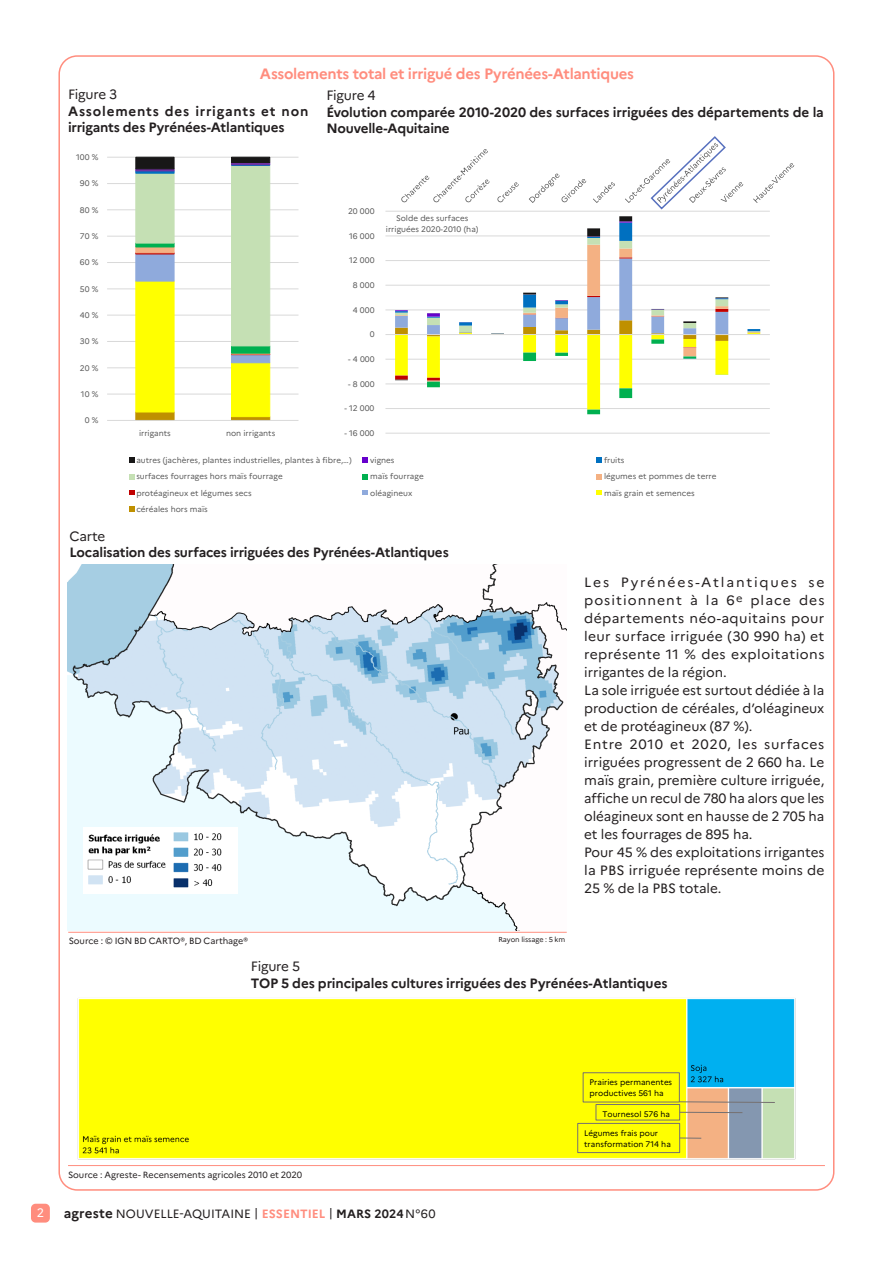
<style>
.page{position:relative;width:893px;height:1263px;background:#fff}
.page>*{position:absolute;margin:0;border:0;box-sizing:border-box;transform-origin:0 0}
.Num_Figure_9{font:700 15px "Marianne";letter-spacing:-.02em;color:#ff8d7e}
.Num_Figure_9-2{font:13.5px/18px "Marianne";color:#231f20;text-align:justify}
.Titre_Figure_9{font:700 13.5px/16.5px "Marianne";letter-spacing:-.01em;color:#231f20}
.t1{font:12.15px "Marianne";color:#fff}
.t2{font:12px "Marianne";color:#231f20}
.Source{font:9px "Marianne";letter-spacing:-.005em;color:#231f20}
.t3{font:8.1px/11.2px "Marianne";color:#595959;text-align:center}
.t4{font:8.1px/11.2px "Marianne";color:#000}
.Source-2{font:7.2px "Marianne";letter-spacing:-.005em;color:#231f20}
.s1{font-weight:700;font-size:13.5px}
.s2{font-weight:700;color:#ff8d7e}
.s3{font-weight:700}
</style>
<div class="page">
<div style="left:31px;top:1204px;width:19px;height:18px;background:#ff8d7e;border-radius:5px"></div>
<hr style="left:107px;top:394px;width:191px;height:1px;background:#d9d9d9">
<hr style="left:107px;top:367px;width:191px;height:1px;background:#d9d9d9">
<hr style="left:107px;top:341px;width:191px;height:1px;background:#d9d9d9">
<hr style="left:107px;top:315px;width:191px;height:1px;background:#d9d9d9">
<hr style="left:107px;top:289px;width:191px;height:1px;background:#d9d9d9">
<hr style="left:107px;top:262px;width:191px;height:1px;background:#d9d9d9">
<hr style="left:107px;top:236px;width:191px;height:1px;background:#d9d9d9">
<hr style="left:107px;top:209px;width:191px;height:1px;background:#d9d9d9">
<hr style="left:107px;top:183px;width:191px;height:1px;background:#d9d9d9">
<hr style="left:107px;top:157px;width:191px;height:1px;background:#d9d9d9">
<svg style="left:135px;top:157px;width:135px;height:263px"></svg>
<hr style="left:107px;top:420px;width:191px;height:1px;background:#d9d9d9">
<img style="left:77px;top:998px;width:719px;height:162px">
<div style="left:577px;top:1123px;width:103px;height:30px;border:1px solid #767171"></div>
<div style="left:583px;top:1072px;width:97px;height:30px;border:1px solid #767171"></div>
<svg style="left:679px;top:1101px;width:96px;height:2px"></svg>
<div style="left:596px;top:1104px;width:84px;height:16px;background:#ff0"></div>
<div style="left:596px;top:1104px;width:84px;height:16px;border:1px solid #767171"></div>
<hr style="left:680px;top:1112px;width:62px;height:1px;background:#767171">
<svg style="left:680px;top:1138px;width:21px;height:1px"></svg>
<hr style="left:68px;top:1165px;width:757px;height:1px;background:#ff8d7e">
<hr style="left:385px;top:433px;width:385px;height:1px;background:#d9d9d9">
<hr style="left:385px;top:408px;width:385px;height:1px;background:#d9d9d9">
<hr style="left:385px;top:384px;width:385px;height:1px;background:#d9d9d9">
<hr style="left:385px;top:359px;width:385px;height:1px;background:#d9d9d9">
<hr style="left:385px;top:310px;width:385px;height:1px;background:#d9d9d9">
<hr style="left:385px;top:285px;width:385px;height:1px;background:#d9d9d9">
<hr style="left:385px;top:260px;width:385px;height:1px;background:#d9d9d9">
<hr style="left:385px;top:236px;width:385px;height:1px;background:#d9d9d9">
<hr style="left:385px;top:211px;width:385px;height:1px;background:#d9d9d9">
<svg style="left:395px;top:380px;width:365px;height:34px"></svg>
<svg style="left:395px;top:216px;width:365px;height:164px"></svg>
<hr style="left:385px;top:334px;width:385px;height:1px;background:#d9d9d9">
<svg style="left:401px;top:149px;width:88px;height:53px"></svg>
<svg style="left:497px;top:182px;width:22px;height:20px"></svg>
<svg style="left:529px;top:174px;width:57px;height:29px"></svg>
<svg style="left:593px;top:182px;width:22px;height:21px"></svg>
<svg style="left:753px;top:163px;width:41px;height:40px"></svg>
<svg style="left:129px;top:458px;width:5px;height:5px"></svg>
<svg style="left:363px;top:458px;width:5px;height:5px"></svg>
<svg style="left:597px;top:458px;width:5px;height:5px"></svg>
<svg style="left:129px;top:474px;width:5px;height:5px"></svg>
<svg style="left:363px;top:474px;width:5px;height:5px"></svg>
<svg style="left:597px;top:474px;width:5px;height:5px"></svg>
<svg style="left:129px;top:490px;width:5px;height:5px"></svg>
<svg style="left:363px;top:490px;width:5px;height:5px"></svg>
<svg style="left:597px;top:490px;width:5px;height:5px"></svg>
<svg style="left:129px;top:506px;width:5px;height:5px"></svg>
<svg style="left:625px;top:136px;width:118px;height:75px"></svg>
<img style="left:68px;top:565px;width:499px;height:366px">
<hr style="left:68px;top:932px;width:499px;height:1px;background:#ff8d7e">
<img style="left:84px;top:828px;width:153px;height:66px">
<p class="Num_Figure_9" style="left:260px;top:62px;width:376px">Assolements total et irrigué des Pyrénées-Atlantiques</p>
<p class="Num_Figure_9-2" style="left:68px;top:85px;width:51px">Figure 3</p>
<p class="Titre_Figure_9" style="left:68px;top:102px;width:242px">Assolements des irrigants et non irrigants des Pyrénées-Atlantiques</p>
<p class="t3" style="left:76px;top:151px;width:24px">100 %</p>
<p class="t3" style="left:80px;top:177px;width:20px">90 %</p>
<p class="t3" style="left:80px;top:203px;width:20px">80 %</p>
<p class="t3" style="left:80px;top:230px;width:20px">70 %</p>
<p class="t3" style="left:80px;top:256px;width:20px">60 %</p>
<p class="t3" style="left:80px;top:282px;width:20px">50 %</p>
<p class="t3" style="left:80px;top:309px;width:20px">40 %</p>
<p class="t3" style="left:80px;top:335px;width:20px">30 %</p>
<p class="t3" style="left:80px;top:361px;width:20px">20 %</p>
<p class="t3" style="left:81px;top:388px;width:19px">10 %</p>
<p class="t3" style="left:85px;top:414px;width:15px">0 %</p>
<p class="t3" style="left:139px;top:427px;width:33px">irrigants</p>
<p class="t3" style="left:226px;top:427px;width:51px">non irrigants</p>
<p class="Num_Figure_9-2" style="left:326px;top:86px;width:51px">Figure 4</p>
<p class="Titre_Figure_9" style="left:326px;top:103px;width:499px">Évolution comparée 2010-2020 des surfaces irriguées des départements de la<br>Nouvelle-Aquitaine</p>
<p class="t3" style="left:348px;top:205px;width:28px">20 000</p>
<p class="t3" style="left:349px;top:230px;width:27px">16 000</p>
<p class="t3" style="left:349px;top:254px;width:27px">12 000</p>
<p class="t3" style="left:353px;top:279px;width:23px">8 000</p>
<p class="t3" style="left:353px;top:303px;width:23px">4 000</p>
<p class="t3" style="left:370px;top:328px;width:6px">0</p>
<p class="t3" style="left:348px;top:353px;width:28px">- 4 000</p>
<p class="t3" style="left:348px;top:377px;width:28px">- 8 000</p>
<p class="t3" style="left:344px;top:402px;width:32px">- 12 000</p>
<p class="t3" style="left:344px;top:427px;width:32px">- 16 000</p>
<p class="t3" style="left:386px;top:212px;width:94px">Solde des surfaces irriguées 2020-2010 (ha)</p>
<p class="t3" style="left:136px;top:454px;width:217px">autres (jachères, plantes industrielles, plantes à fibre,…)</p>
<p class="t3" style="left:370px;top:454px;width:26px">vignes</p>
<p class="t3" style="left:604px;top:454px;width:22px">fruits</p>
<p class="t3" style="left:136px;top:470px;width:148px">surfaces fourrages hors maïs fourrage</p>
<p class="t3" style="left:370px;top:470px;width:55px">maïs fourrage</p>
<p class="t3" style="left:604px;top:470px;width:114px">légumes et pommes de terre</p>
<p class="t3" style="left:136px;top:486px;width:117px">protéagineux et légumes secs</p>
<p class="t3" style="left:370px;top:486px;width:44px">oléagineux</p>
<p class="t3" style="left:604px;top:486px;width:92px">maïs grain et semences</p>
<p class="t3" style="left:136px;top:502px;width:73px">céréales hors maïs</p>
<p class="Num_Figure_9-2" style="left:69px;top:526px;width:37px">Carte</p>
<p class="Titre_Figure_9" style="left:69px;top:543px;width:381px">Localisation des surfaces irriguées des Pyrénées-Atlantiques</p>
<p class="Source" style="left:69px;top:934px;width:181px">Source : © IGN BD CARTO®, BD Carthage®</p>
<p class="Source-2" style="left:498px;top:934px;width:68px">Rayon lissage : 5 km</p>
<p class="Num_Figure_9-2" style="left:584px;top:572px;width:242px">Les Pyrénées-Atlantiques se positionnent à la 6<sup>e</sup> place des départements néo-aquitains pour leur surface irriguée (30 990 ha) et représente 11 % des exploitations irrigantes de la région.</p>
<p class="Num_Figure_9-2" style="left:584px;top:680px;width:242px">La sole irriguée est surtout dédiée à la production de céréales, d’oléagineux et de protéagineux (87 %).</p>
<p class="Num_Figure_9-2" style="left:584px;top:734px;width:242px">Entre 2010 et 2020, les surfaces irriguées progressent de 2 660 ha. Le maïs grain, première culture irriguée, affiche un recul de 780 ha alors que les oléagineux sont en hausse de 2 705 ha et les fourrages de 895 ha.</p>
<p class="Num_Figure_9-2" style="left:584px;top:842px;width:242px">Pour 45 % des exploitations irrigantes la PBS irriguée représente moins de 25 % de la PBS totale.</p>
<p class="Num_Figure_9-2" style="left:251px;top:956px;width:51px">Figure 5</p>
<p class="Titre_Figure_9" style="left:251px;top:973px;width:418px">TOP 5 des principales cultures irriguées des Pyrénées-Atlantiques</p>
<p class="t4" style="left:590px;top:1076px;width:84px">Prairies permanentes productives 561 ha</p>
<p class="t4" style="left:602px;top:1108px;width:69px">Tournesol 576 ha</p>
<p class="Source" style="left:68px;top:1168px;width:236px">Source : Agreste- Recensements agricoles 2010 et 2020</p>
<p class="t1" style="left:37px;top:1203px;width:9px">2</p>
<p class="t2" style="left:64px;top:1205px;width:373px"><span class="s1">agreste</span> NOUVELLE-AQUITAINE | <span class="s2">ESSENTIEL</span> | <span class="s3">MARS 2024</span> N°60</p>
<p class="t4" style="left:584px;top:1127px;width:88px">Légumes frais pour transformation 714 ha</p>
</div>
